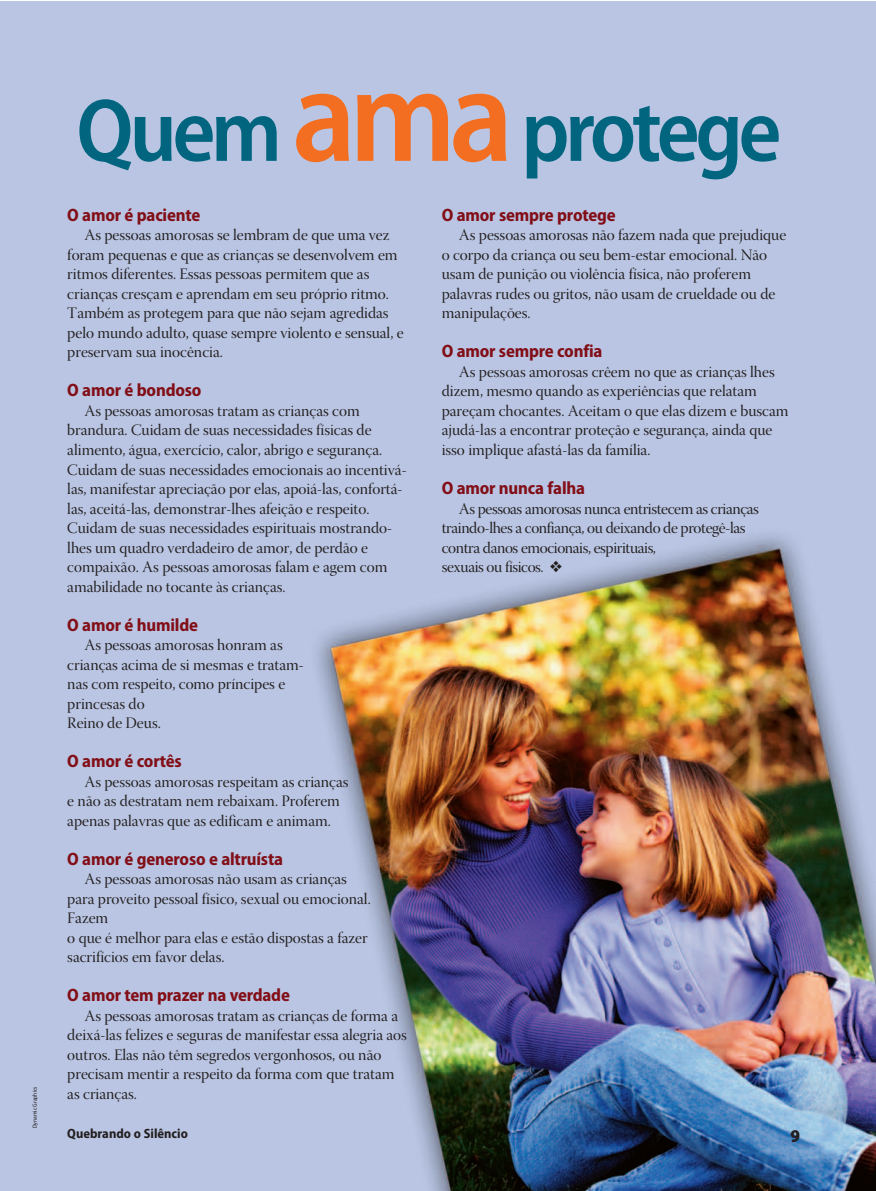
<style>
.page{position:relative;width:876px;height:1191px;background:#fff}
.page>*{position:absolute;margin:0;border:0;box-sizing:border-box;transform-origin:0 0}
.t1{font:600 semi-condensed 90px "Myriad Pro";letter-spacing:-.05em;color:#01657f}
.t2{font:700 semi-condensed 18px "Myriad Pro";letter-spacing:-.01em;color:#820f18}
.t3{font:900 semi-condensed 18px "Myriad Pro";color:#231f20}
.t4{font:15.9px/19.5px "Warnock Pro Disp";color:#231f20}
.t5{font:15.9px/19.5px "Warnock Pro Disp";letter-spacing:-.025em;color:#231f20}
.t6{font:700 semi-condensed 13.5px "Myriad Pro";color:#231f20}
.t7{font:semi-condensed 6px "Myriad Pro";color:#231f20}
.s1{font-size:135px;color:#f36e21}
</style>
<div class="page">
<img style="left:0;top:1px;width:875px;height:1190px">
<p class="t7" style="left:33px;top:1128px;width:43px;rotate:-90deg">Dynamic Graphics</p>
<h1 class="t1" style="left:76px;top:96px;width:706px">Quem <span class="s1">ama</span>protege</h1>
<p class="t2" style="left:67px;top:208px;width:134px">O amor é paciente</p>
<p class="t4" style="left:67px;top:227px;width:338px;text-indent:17px">As pessoas amorosas se lembram de que uma vez foram pequenas e que as crianças se desenvolvem em ritmos diferentes. Essas pessoas permitem que as crianças cresçam e aprendam em seu próprio ritmo.<br>Também as protegem para que não sejam agredidas pelo mundo adulto, quase sempre violento e sensual, e preservam sua inocência.</p>
<p class="t2" style="left:67px;top:383px;width:136px">O amor é bondoso</p>
<p class="t4" style="left:67px;top:402px;width:341px;text-indent:17px">As pessoas amorosas tratam as crianças com brandura. Cuidam de suas necessidades físicas de alimento, água, exercício, calor, abrigo e segurança.<br>Cuidam de suas necessidades emocionais ao incentivá&shy;las, manifestar apreciação por elas, apoiá-las, confortá&shy;las, aceitá-las, demonstrar-lhes afeição e respeito.<br>Cuidam de suas necessidades espirituais mostrando&shy;lhes um quadro verdadeiro de amor, de perdão e compaixão. As pessoas amorosas falam e agem com amabilidade no tocante às crianças.</p>
<p class="t2" style="left:67px;top:617px;width:132px">O amor é humilde</p>
<p class="t4" style="left:67px;top:636px;width:238px;text-indent:17px">As pessoas amorosas honram as crianças acima de si mesmas e tratam&shy;nas com respeito, como príncipes e princesas do<br>Reino de Deus.</p>
<p class="t2" style="left:67px;top:754px;width:116px">O amor é cortês</p>
<p class="t4" style="left:67px;top:773px;width:283px;text-indent:17px">As pessoas amorosas respeitam as crianças e não as destratam nem rebaixam. Proferem apenas palavras que as edificam e animam.</p>
<p class="t2" style="left:67px;top:851px;width:217px">O amor é generoso e altruísta</p>
<p class="t4" style="left:67px;top:870px;width:305px;text-indent:17px">As pessoas amorosas não usam as crianças para proveito pessoal físico, sexual ou emocional.<br>Fazem<br>o que é melhor para elas e estão dispostas a fazer sacrifícios em favor delas.</p>
<p class="t2" style="left:67px;top:988px;width:224px">O amor tem prazer na verdade</p>
<p class="t4" style="left:67px;top:1007px;width:341px;text-indent:17px">As pessoas amorosas tratam as crianças de forma a deixá-las felizes e seguras de manifestar essa alegria aos outros. Elas não têm segredos vergonhosos, ou não precisam mentir a respeito da forma com que tratam as crianças.</p>
<p class="t2" style="left:441px;top:208px;width:175px">O amor sempre protege</p>
<p class="t4" style="left:441px;top:227px;width:346px;text-indent:17px">As pessoas amorosas não fazem nada que prejudique o corpo da criança ou seu bem-estar emocional. Não usam de punição ou violência física, não proferem palavras rudes ou gritos, não usam de crueldade ou de manipulações.</p>
<p class="t2" style="left:441px;top:344px;width:162px">O amor sempre confia</p>
<p class="t4" style="left:441px;top:363px;width:348px;text-indent:17px">As pessoas amorosas crêem no que as crianças lhes dizem, mesmo quando as experiências que relatam pareçam chocantes. Aceitam o que elas dizem e buscam ajudá-las a encontrar proteção e segurança, ainda que isso implique afastá-las da família.</p>
<p class="t2" style="left:441px;top:481px;width:145px">O amor nunca falha</p>
<p class="t5" style="left:441px;top:500px;width:318px;text-indent:17px">As pessoas amorosas nunca entristecem as crianças traindo-lhes a confiança, ou deixando de protegê-las contra danos emocionais, espirituais,<br>sexuais ou físicos. ❖</p>
<p class="t6" style="left:67px;top:1128px;width:122px">Quebrando o Silêncio</p>
<p class="t3" style="left:790px;top:1128px;width:11px">9</p>
</div>
